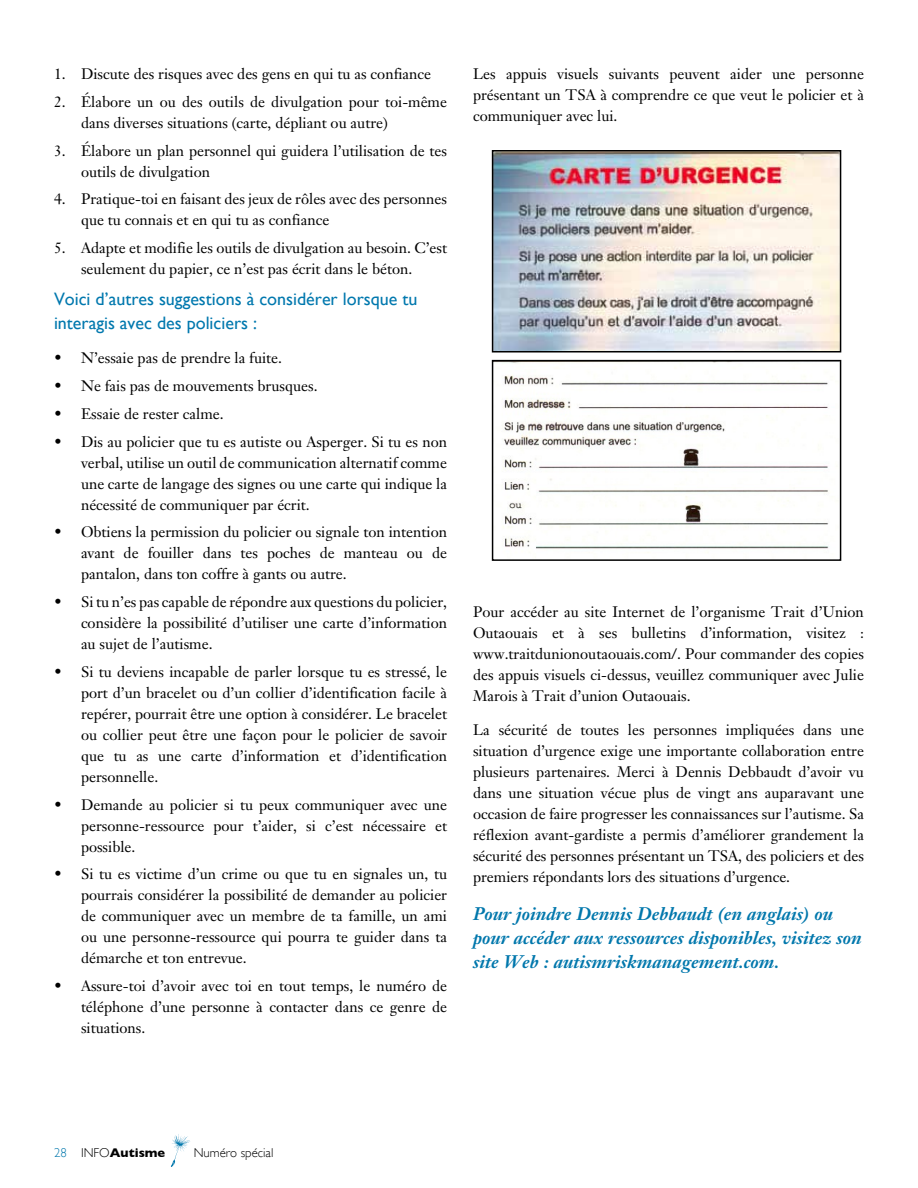
<style>
.page{position:relative;width:918px;height:1188px;background:#fff}
.page>*{position:absolute;margin:0;border:0;box-sizing:border-box;transform-origin:0 0}
.t1{font:italic 700 18px/24px "Janson Text";color:#0077ac}
.t2{font:18px/24px "Gill Sans";color:#0078ae}
.t3{font:15px/21px "Janson Text";color:#000;text-align:justify}
.t4{font:700 12.75px "Gill Sans";color:#000}
.t5{font:300 12.75px "Gill Sans";color:#000}
.s1{font-weight:300;color:#0077ac}
.s2{font-weight:300}
</style>
<div class="page">
<svg style="left:171px;top:1134px;width:19px;height:33px"></svg>
<img style="left:495px;top:153px;width:343px;height:196px">
<div style="left:492px;top:150px;width:349px;height:202px;border:2px solid #000"></div>
<img style="left:503px;top:375px;width:326px;height:178px">
<div style="left:492px;top:360px;width:349px;height:201px;border:2px solid #000"></div>
<p class="t3" style="left:54px;top:63px;width:379px">1. Discute des risques avec des gens en qui tu as confiance</p>
<p class="t3" style="left:81px;top:91px;width:368px;text-indent:-27px">2. Élabore un ou des outils de divulgation pour toi-même dans diverses situations (carte, dépliant ou autre)</p>
<p class="t3" style="left:81px;top:140px;width:368px;text-indent:-27px">3. Élabore un plan personnel qui guidera l’utilisation de tes outils de divulgation</p>
<p class="t3" style="left:81px;top:189px;width:368px;text-indent:-27px">4. Pratique-toi en faisant des jeux de rôles avec des personnes que tu connais et en qui tu as confiance</p>
<p class="t3" style="left:54px;top:237px;width:395px;text-align:center">5. Adapte et modifie les outils de divulgation au besoin. C’est seulement du papier, ce n’est pas écrit dans le béton.</p>
<p class="t2" style="left:54px;top:287px;width:365px">Voici d’autres suggestions à considérer lorsque tu interagis avec des policiers :</p>
<p class="t3" style="left:54px;top:348px;width:230px">• N’essaie pas de prendre la fuite.</p>
<p class="t3" style="left:54px;top:375px;width:265px">• Ne fais pas de mouvements brusques.</p>
<p class="t3" style="left:54px;top:403px;width:171px">• Essaie de rester calme.</p>
<p class="t3" style="left:81px;top:431px;width:368px;text-indent:-27px">• Dis au policier que tu es autiste ou Asperger. Si tu es non verbal, utilise un outil de communication alternatif comme une carte de langage des signes ou une carte qui indique la nécessité de communiquer par écrit.</p>
<p class="t3" style="left:81px;top:522px;width:368px;text-indent:-27px">• Obtiens la permission du policier ou signale ton intention avant de fouiller dans tes poches de manteau ou de pantalon, dans ton coffre à gants ou autre.</p>
<p class="t3" style="left:81px;top:591px;width:368px;text-indent:-27px">• Si tu n’es pas capable de répondre aux questions du policier, considère la possibilité d’utiliser une carte d’information au sujet de l’autisme.</p>
<p class="t3" style="left:81px;top:661px;width:368px;text-indent:-27px">• Si tu deviens incapable de parler lorsque tu es stressé, le port d’un bracelet ou d’un collier d’identification facile à repérer, pourrait être une option à considérer. Le bracelet ou collier peut être une façon pour le policier de savoir que tu as une carte d’information et d’identification personnelle.</p>
<p class="t3" style="left:81px;top:794px;width:368px;text-indent:-27px">• Demande au policier si tu peux communiquer avec une personne-ressource pour t’aider, si c’est nécessaire et possible.</p>
<p class="t3" style="left:81px;top:864px;width:368px;text-indent:-27px">• Si tu es victime d’un crime ou que tu en signales un, tu pourrais considérer la possibilité de demander au policier de communiquer avec un membre de ta famille, un ami ou une personne-ressource qui pourra te guider dans ta démarche et ton entrevue.</p>
<p class="t3" style="left:81px;top:975px;width:368px;text-indent:-27px">• Assure-toi d’avoir avec toi en tout temps, le numéro de téléphone d’une personne à contacter dans ce genre de situations.</p>
<p class="t3" style="left:473px;top:63px;width:392px">Les appuis visuels suivants peuvent aider une personne présentant un TSA à comprendre ce que veut le policier et à communiquer avec lui.</p>
<p class="t3" style="left:473px;top:601px;width:392px">Pour accéder au site Internet de l’organisme Trait d’Union Outaouais et à ses bulletins d’information, visitez : www.traitdunionoutaouais.com/. Pour commander des copies des appuis visuels ci-dessus, veuillez communiquer avec Julie Marois à Trait d’union Outaouais.</p>
<p class="t3" style="left:473px;top:719px;width:392px">La sécurité de toutes les personnes impliquées dans une situation d’urgence exige une importante collaboration entre plusieurs partenaires. Merci à Dennis Debbaudt d’avoir vu dans une situation vécue plus de vingt ans auparavant une occasion de faire progresser les connaissances sur l’autisme. Sa réflexion avant-gardiste a permis d’améliorer grandement la sécurité des personnes présentant un TSA, des policiers et des premiers répondants lors des situations d’urgence.</p>
<p class="t1" style="left:473px;top:901px;width:390px">Pour joindre Dennis Debbaudt (en anglais) ou pour accéder aux ressources disponibles, visitez son site Web : autismriskmanagement.com.</p>
<p class="t4" style="left:54px;top:1145px;width:113px"><span class="s1">28</span> <span class="s2">INFO</span>Autisme</p>
<p class="t5" style="left:194px;top:1146px;width:81px">Numéro spécial</p>
</div>
